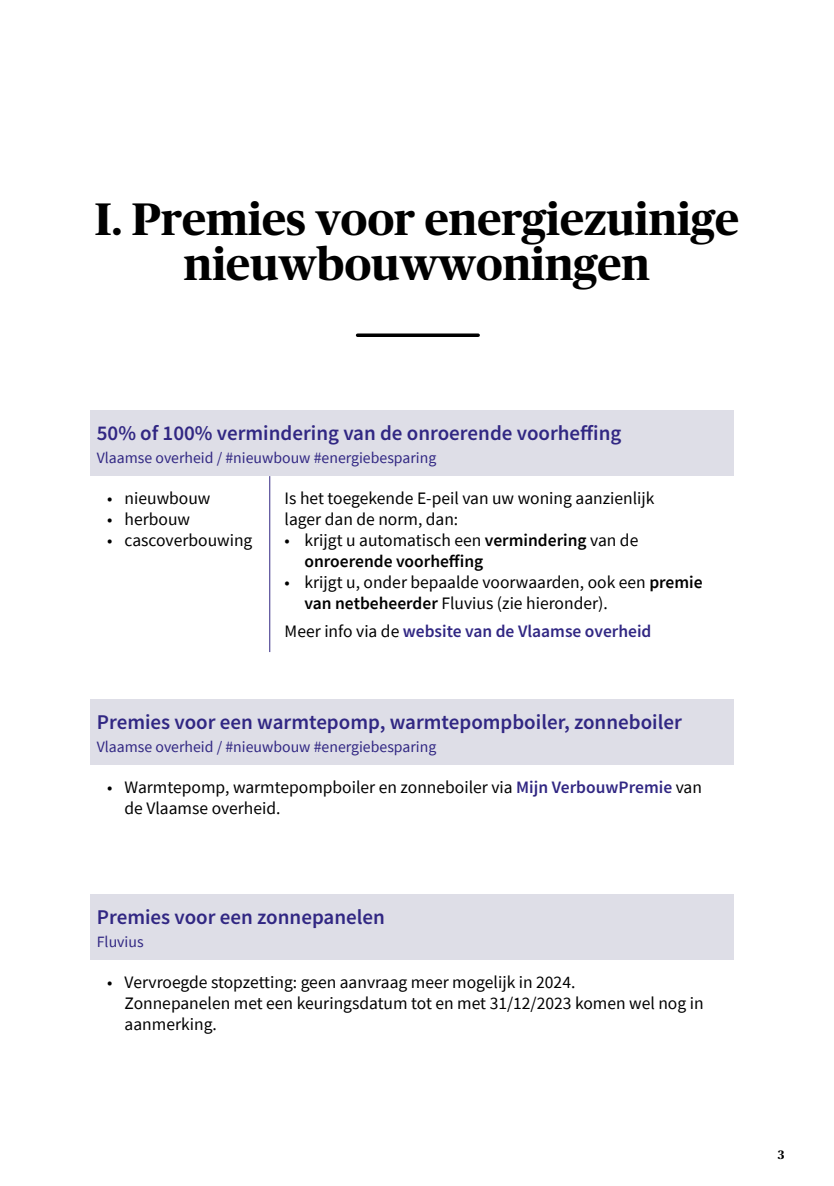
<style>
.page{position:relative;width:834px;height:1186px;background:#fff}
.page>*{position:absolute;margin:0;border:0;box-sizing:border-box;transform-origin:0 0}
.t1{font:700 45.5px/45.5px "Publico Headline";color:#000;text-align:center}
.t2{font:600 21px "Source Sans Pro";color:#312783}
.t3{font:17.5px/21px "Source Sans Pro";color:#000}
.t4{font:600 17.5px/21px "Source Sans Pro";color:#000}
.t5{font:600 17.5px "Source Sans Pro";color:#312783}
.t6{font:15.75px "Source Sans Pro";color:#312783}
.t7{font:700 12.25px "Publico Headline";color:#000}
.s1{font-weight:400}
.s2{font-weight:600}
.s3{font-weight:400;color:#000}
.s4{font-weight:600;color:#312783}
</style>
<div class="page">
<svg style="left:357px;top:333px;width:121px;height:4px"></svg>
<div style="left:90px;top:410px;width:643px;height:66px;background:#dedee7"></div>
<hr style="left:269px;top:476px;width:1px;height:176px;background:#312783">
<div style="left:90px;top:699px;width:643px;height:66px;background:#dedee7"></div>
<div style="left:90px;top:894px;width:643px;height:66px;background:#dedee7"></div>
<h1 class="t1" style="left:95px;top:193px;width:645px">I. Premies voor energiezuinige nieuwbouwwoningen</h1>
<p class="t2" style="left:97px;top:419px;width:526px">50% of 100% vermindering van de onroerende voorheffing</p>
<p class="t6" style="left:97px;top:447px;width:341px">Vlaamse overheid / #nieuwbouw #energiebesparing</p>
<p class="t3" style="left:107px;top:488px;width:105px">• nieuwbouw</p>
<p class="t3" style="left:107px;top:509px;width:85px">• herbouw</p>
<p class="t3" style="left:107px;top:530px;width:147px">• cascoverbouwing</p>
<p class="t3" style="left:284px;top:488px;width:371px">Is het toegekende E-peil van uw woning aanzienlijk lager dan de norm, dan:</p>
<p class="t4" style="left:304px;top:529px;width:335px;text-indent:-20px"><span class="s1">• krijgt u automatisch een</span> vermindering <span class="s1">van de </span>onroerende voorheffing</p>
<p class="t3" style="left:304px;top:572px;width:399px;text-indent:-20px">• krijgt u, onder bepaalde voorwaarden, ook een <span class="s2">premie van netbeheerder</span> Fluvius (zie hieronder).</p>
<p class="t5" style="left:284px;top:620px;width:368px"><span class="s3">Meer info via de</span> website van de Vlaamse overheid</p>
<p class="t2" style="left:97px;top:708px;width:586px">Premies voor een warmtepomp, warmtepompboiler, zonneboiler</p>
<p class="t6" style="left:97px;top:736px;width:341px">Vlaamse overheid / #nieuwbouw #energiebesparing</p>
<p class="t3" style="left:125px;top:776px;width:578px;text-indent:-18px">• Warmtepomp, warmtepompboiler en zonneboiler via <span class="s4">Mijn VerbouwPremie</span> van de Vlaamse overheid.</p>
<p class="t2" style="left:97px;top:903px;width:289px">Premies voor een zonnepanelen</p>
<p class="t6" style="left:97px;top:931px;width:48px">Fluvius</p>
<p class="t3" style="left:125px;top:971px;width:580px;text-indent:-18px">• Vervroegde stopzetting: geen aanvraag meer mogelijk in 2024.<br>Zonnepanelen met een keuringsdatum tot en met 31/12/2023 komen wel nog in aanmerking.</p>
<p class="t7" style="left:777px;top:1145px;width:8px">3</p>
</div>
